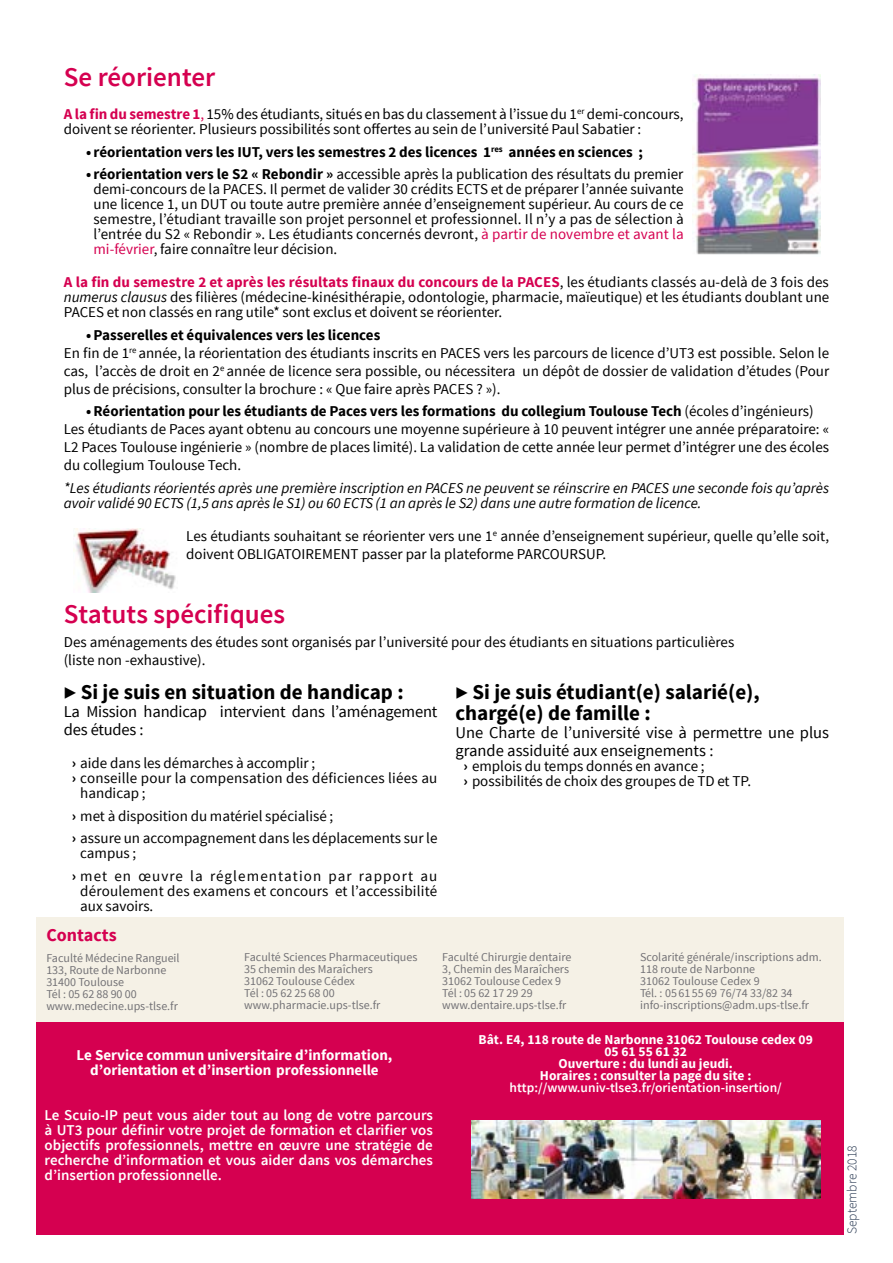
<style>
.page{position:relative;width:893px;height:1263px;background:#fff}
.page>*{position:absolute;margin:0;border:0;box-sizing:border-box;transform-origin:0 0}
.t1{font:600 27px "Source Sans Pro";color:#d50050}
.t2{font:700 21px/21px "Source Sans Pro";color:#000}
.t3{font:700 18px "Source Sans Pro";color:#d50050}
.t4{font:16.5px/18px "Source Sans Pro";color:#000}
.t5{font:15px/15px "Source Sans Pro";color:#000}
.t6{font:600 15px/15px "Source Sans Pro";color:#fff;text-align:justify}
.t7{font:italic 15px/15px "Source Sans Pro";color:#000}
.t8{font:700 15px/15px "Source Sans Pro";color:#fff;text-align:center}
.t9{font:700 15px "Source Sans Pro";color:#000}
.t10{font:15px/22.5px "Source Sans Pro";letter-spacing:.075em;color:#000}
.t11{font:700 13.5px/12px "Source Sans Pro";color:#fff;text-align:center}
.t12{font:600 13.5px "Source Sans Pro";color:#fff}
.t13{font:300 13.5px "Source Sans Pro";color:#2e3e56}
.t14{font:12px/12px "Source Sans Pro";color:#737276}
.s1{font-weight:700;color:#d50050}
.s2{color:#d50050}
.s3{font-weight:700}
.s4{font-style:italic}
</style>
<div class="page">
<div style="left:36px;top:917px;width:808px;height:105px;background:#f5f1e6"></div>
<img style="left:692px;top:74px;width:129px;height:181px">
<img style="left:73px;top:528px;width:103px;height:65px">
<div style="left:36px;top:1022px;width:808px;height:212px;background:#d50050"></div>
<img style="left:471px;top:1121px;width:349px;height:78px">
<h1 class="t1" style="left:64px;top:60px;width:153px">Se réorienter</h1>
<p class="t5" style="left:64px;top:107px;width:621px"><span class="s1">A la fin du semestre 1</span><span class="s2">,</span> 15% des étudiants, situés en bas du classement à l’issue du 1<sup>er</sup> demi-concours, doivent se réorienter. Plusieurs possibilités sont offertes au sein de l’université Paul Sabatier :</p>
<p class="t9" style="left:86px;top:142px;width:558px">•réorientation vers les IUT, vers les semestres 2 des licences 1<sup>res</sup> années en sciences ;</p>
<p class="t5" style="left:94px;top:167px;width:592px;text-align:justify;text-indent:-8px"><span class="s3">•réorientation vers le S2 « Rebondir »</span> accessible après la publication des résultats du premier demi-concours de la PACES. Il permet de valider 30 crédits ECTS et de préparer l’année suivante une licence 1, un DUT ou toute autre première année d’enseignement supérieur. Au cours de ce semestre, l’étudiant travaille son projet personnel et professionnel. Il n’y a pas de sélection à l’entrée du S2 « Rebondir ». Les étudiants concernés devront, <span class="s2">à partir de novembre et avant la mi-février</span>, faire connaître leur décision.</p>
<p class="t5" style="left:64px;top:275px;width:767px;text-align:justify"><span class="s1">A la fin du semestre 2 et après les résultats finaux du concours de la PACES</span>, les étudiants classés au-delà de 3 fois des <span class="s4">numerus clausus</span> des filières (médecine-kinésithérapie, odontologie, pharmacie, maïeutique) et les étudiants doublant une PACES et non classés en rang utile* sont exclus et doivent se réorienter.</p>
<p class="t5" style="left:64px;top:326px;width:767px;line-height:18px;text-indent:22px"><span class="s3">• Passerelles et équivalences vers les licences<br></span>En fin de 1<sup>re</sup> année, la réorientation des étudiants inscrits en PACES vers les parcours de licence d’UT3 est possible. Selon le cas, l’accès de droit en 2<sup>e</sup> année de licence sera possible, ou nécessitera un dépôt de dossier de validation d’études (Pour plus de précisions, consulter la brochure : « Que faire après PACES ? »).</p>
<p class="t5" style="left:64px;top:403px;width:767px;line-height:18px;text-indent:22px"><span class="s3">• Réorientation pour les étudiants de Paces vers les formations du collegium Toulouse Tech</span> (écoles d’ingénieurs)<br>Les étudiants de Paces ayant obtenu au concours une moyenne supérieure à 10 peuvent intégrer une année préparatoire: « L2 Paces Toulouse ingénierie » (nombre de places limité). La validation de cette année leur permet d’intégrer une des écoles du collegium Toulouse Tech.</p>
<p class="t7" style="left:64px;top:480px;width:767px">*Les étudiants réorientés après une première inscription en PACES ne peuvent se réinscrire en PACES une seconde fois qu’après avoir validé 90 ECTS (1,5 ans après le S1) ou 60 ECTS (1 an après le S2) dans une autre formation de licence.</p>
<p class="t5" style="left:186px;top:527px;width:644px;line-height:18px">Les étudiants souhaitant se réorienter vers une 1<sup>e</sup> année d’enseignement supérieur, quelle qu’elle soit, doivent OBLIGATOIREMENT passer par la plateforme PARCOURSUP.</p>
<h1 class="t1" style="left:64px;top:597px;width:223px">Statuts spécifiques</h1>
<p class="t5" style="left:64px;top:633px;width:672px;line-height:18px">Des aménagements des études sont organisés par l’université pour des étudiants en situations particulières (liste non -exhaustive).</p>
<h2 class="t2" style="left:64px;top:683px;width:341px">▶ Si je suis en situation de handicap :</h2>
<p class="t4" style="left:64px;top:703px;width:375px">La Mission handicap intervient dans l’aménagement des études :</p>
<p class="t5" style="left:72px;top:756px;width:245px"><span class="s3">›</span> aide dans les démarches à accomplir ;</p>
<p class="t5" style="left:72px;top:771px;width:367px"><span class="s3">›</span> conseille pour la compensation des déficiences liées au</p>
<p class="t5" style="left:80px;top:786px;width:67px">handicap ;</p>
<p class="t5" style="left:72px;top:805px;width:367px;line-height:22.5px"><span class="s3">›</span> met à disposition du matériel spécialisé ;<br><span class="s3">›</span> assure un accompagnement dans les déplacements sur le</p>
<p class="t10" style="left:72px;top:842px;width:367px;text-indent:9px">campus ;<br><span class="s3">›</span> met en œuvre la réglementation par rapport au</p>
<p class="t5" style="left:80px;top:884px;width:359px">déroulement des examens et concours et l’accessibilité aux savoirs.</p>
<h2 class="t2" style="left:455px;top:683px;width:306px">▶ Si je suis étudiant(e) salarié(e), chargé(e) de famille :</h2>
<p class="t4" style="left:455px;top:724px;width:375px">Une Charte de l’université vise à permettre une plus grande assiduité aux enseignements :</p>
<p class="t5" style="left:463px;top:759px;width:289px"><span class="s3">›</span> emplois du temps donnés en avance ;<br><span class="s3">›</span> possibilités de choix des groupes de TD et TP.</p>
<p class="t3" style="left:46px;top:924px;width:72px">Contacts</p>
<p class="t14" style="left:46px;top:952px;width:135px">Faculté Médecine Rangueil<br>133, Route de Narbonne<br>31400 Toulouse<br>Tél : 05 62 88 90 00 www.medecine.ups-tlse.fr</p>
<p class="t14" style="left:244px;top:952px;width:175px">Faculté Sciences Pharmaceutiques<br>35 chemin des Maraîchers<br>31062 Toulouse Cédex<br>Tél : 05 62 25 68 00 www.pharmacie.ups-tlse.fr</p>
<p class="t14" style="left:442px;top:952px;width:131px">Faculté Chirurgie dentaire<br>3, Chemin des Maraîchers<br>31062 Toulouse Cedex 9<br>Tél : 05 62 17 29 29 www.dentaire.ups-tlse.fr</p>
<p class="t14" style="left:640px;top:951px;width:183px">Scolarité générale/inscriptions adm.<br>118 route de Narbonne<br>31062 Toulouse Cedex 9<br>Tél. : 05 61 55 69 76/74 33/82 34 info-inscriptions@adm.ups-tlse.fr</p>
<p class="t8" style="left:77px;top:1048px;width:317px">Le Service commun universitaire d’information, d’orientation et d’insertion professionnelle</p>
<p class="t6" style="left:45px;top:1108px;width:390px">Le Scuio-IP peut vous aider tout au long de votre parcours à UT3 pour définir votre projet de formation et clarifier vos objectifs professionnels, mettre en œuvre une stratégie de recherche d’information et vous aider dans vos démarches d’insertion professionnelle.</p>
<p class="t11" style="left:479px;top:1034px;width:336px">Bât. E4, 118 route de Narbonne 31062 Toulouse cedex 09<br>05 61 55 61 32<br>Ouverture : du lundi au jeudi.<br>Horaires : consulter la page du site :</p>
<p class="t12" style="left:510px;top:1079px;width:274px">http://www.univ-tlse3.fr/orientation-insertion/</p>
<p class="t13" style="left:844px;top:1234px;width:91px;rotate:-90deg">Septembre 2018</p>
</div>
